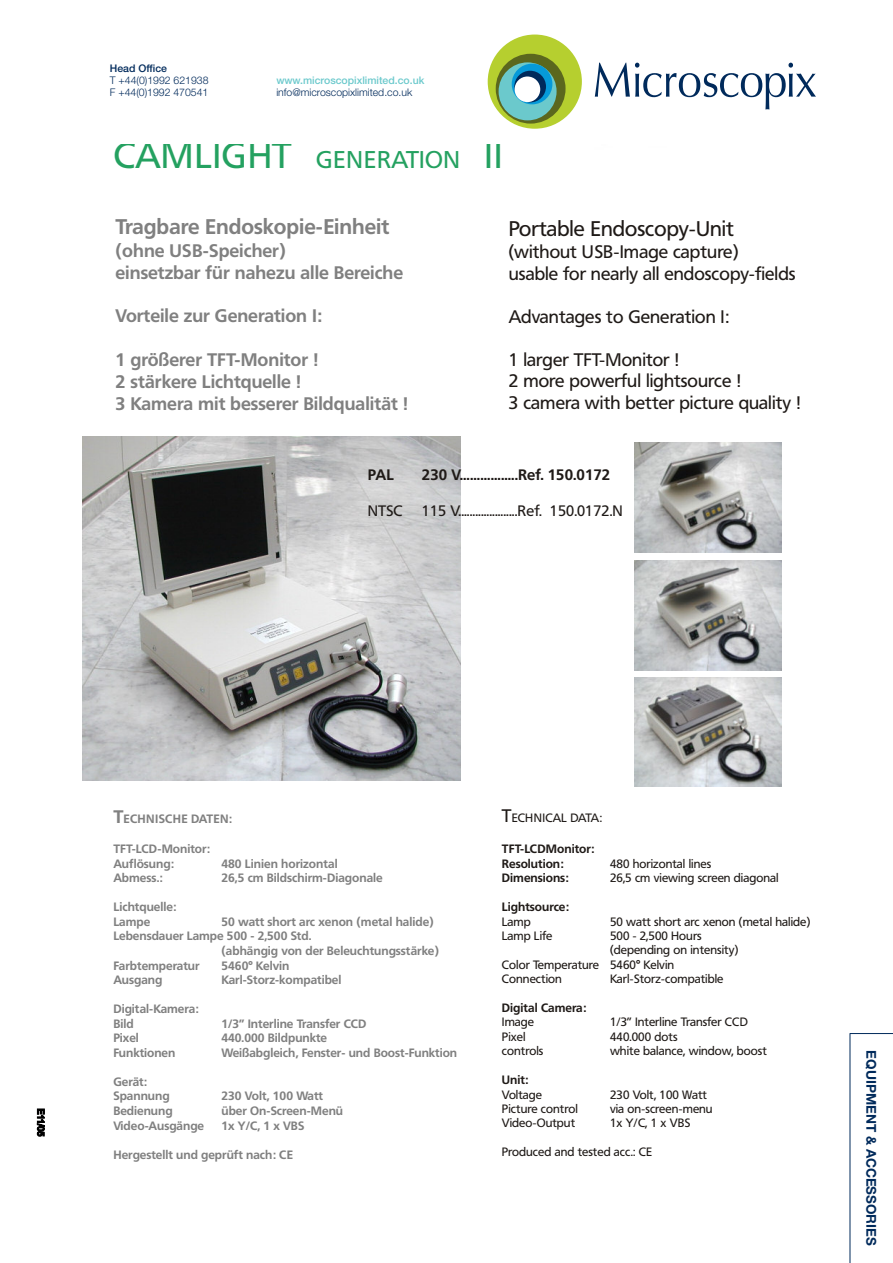
<style>
.page{position:relative;width:893px;height:1263px;background:#fff}
.page>*{position:absolute;margin:0;border:0;box-sizing:border-box;transform-origin:0 0}
.t1{font:36px "Frutiger BSK";letter-spacing:.01em;color:#24a160}
.t2{font:700 21px "Frutiger BSK";color:#808080}
.t3{font:21px "Frutiger BSK";color:#1f1a17}
.t4{font:18px/21.6px "Frutiger BSK";color:#1f1a17}
.t5{font:700 18px/21.8px "Frutiger BSK";color:#808080}
.t6{font:15px "Frutiger BSK";color:#1f1a17}
.t7{font:700 15px "Frutiger BSK";color:#1f1a17}
.t8{font:700 13.5px "Helvetica Neue";color:#002a5b}
.t9{font:700 12px/14.5px "Frutiger BSK";color:#808080}
.t10{font:12px "Frutiger BSK";color:#1f1a17}
.t11{font:700 12px/14.5px "Frutiger BSK";color:#1f1a17}
.t12{font:700 12px "Frutiger BSK";letter-spacing:.02em;color:#808080}
.t13{font:300 10.5px/12px "Helvetica Neue";color:#002a5b}
.t14{font:500 10.5px "Helvetica Neue";color:#6bc9cc}
.t15{font:500 10.5px "Helvetica Neue";color:#002a5b}
.t16{font:9px "Arial";color:#1f1a17}
.s1{font-size:24px}
.s2{font-size:18px}
</style>
<div class="page">
<img style="left:82px;top:436px;width:379px;height:345px">
<img style="left:634px;top:678px;width:148px;height:109px">
<img style="left:635px;top:561px;width:147px;height:110px">
<img style="left:634px;top:442px;width:147px;height:111px">
<div style="left:488px;top:35px;width:94px;height:94px;background:#b6cf2f;border-radius:50%"></div>
<div style="left:496px;top:54px;width:69px;height:70px;background:#5b671e;border-radius:50%"></div>
<div style="left:499px;top:62px;width:58px;height:58px;background:#6bc9cc;border-radius:50%"></div>
<div style="left:512px;top:64px;width:40px;height:40px;background:#069ad9;border-radius:50%"></div>
<div style="left:514px;top:71px;width:32px;height:31px;background:#002a5b;border-radius:50%"></div>
<div style="left:515px;top:76px;width:25px;height:26px;background:#fff;border-radius:50%"></div>
<svg style="left:595px;top:63px;width:221px;height:46px"></svg>
<hr style="left:850px;top:1033px;width:1px;height:230px;background:#002a5b">
<hr style="left:850px;top:1033px;width:43px;height:1px;background:#002a5b">
<p class="t15" style="left:110px;top:64px;width:59px">Head Office</p>
<p class="t13" style="left:110px;top:75px;width:100px">T +44(0)1992 621938<br>F +44(0)1992 470541</p>
<p class="t14" style="left:276px;top:76px;width:150px">www.microscopixlimited.co.uk</p>
<p class="t13" style="left:276px;top:87px;width:137px">info@microscopixlimited.co.uk</p>
<h1 class="t1" style="left:114px;top:143px;width:390px">CAMLIGHT <span class="s1">GENERATION</span> II</h1>
<h2 class="t2" style="left:116px;top:219px;width:275px">Tragbare Endoskopie-Einheit</h2>
<h3 class="t5" style="left:116px;top:242px;width:289px">(ohne USB-Speicher)<br>einsetzbar für nahezu alle Bereiche</h3>
<h3 class="t5" style="left:116px;top:307px;width:208px">Vorteile zur Generation I:</h3>
<h3 class="t5" style="left:116px;top:351px;width:294px">1 größerer TFT-Monitor !<br>2 stärkere Lichtquelle !<br>3 Kamera mit besserer Bildqualität !</h3>
<h2 class="t3" style="left:509px;top:221px;width:227px">Portable Endoscopy-Unit</h2>
<h3 class="t4" style="left:509px;top:243px;width:288px">(without USB-Image capture)<br>usable for nearly all endoscopy-fields</h3>
<h3 class="t4" style="left:509px;top:308px;width:222px">Advantages to Generation I:</h3>
<h3 class="t4" style="left:509px;top:351px;width:293px">1 larger TFT-Monitor !<br>2 more powerful lightsource !<br>3 camera with better picture quality !</h3>
<p class="t7" style="left:368px;top:470px;width:27px">PAL</p>
<p class="t7" style="left:422px;top:470px;width:190px">230 V.................Ref. 150.0172</p>
<p class="t6" style="left:368px;top:506px;width:36px">NTSC</p>
<p class="t6" style="left:422px;top:506px;width:202px">115 V.....................Ref. 150.0172.N</p>
<p class="t16" style="left:44px;top:1108px;width:29px;rotate:90deg">E11/05</p>
<p class="t12" style="left:113px;top:814px;width:120px"><span class="s2">T</span>ECHNISCHE DATEN:</p>
<p class="t9" style="left:113px;top:843px;width:98px">TFT-LCD-Monitor:<br>Auflösung:</p>
<p class="t9" style="left:221px;top:858px;width:118px">480 Linien horizontal</p>
<p class="t9" style="left:113px;top:872px;width:51px">Abmess.:</p>
<p class="t9" style="left:221px;top:872px;width:163px">26,5 cm Bildschirm-Diagonale</p>
<p class="t9" style="left:113px;top:901px;width:64px">Lichtquelle:<br>Lampe</p>
<p class="t9" style="left:221px;top:916px;width:214px">50 watt short arc xenon (metal halide)</p>
<p class="t9" style="left:113px;top:930px;width:200px">Lebensdauer Lampe 500 - 2,500 Std.</p>
<p class="t9" style="left:221px;top:945px;width:219px">(abhängig von der Beleuchtungsstärke)</p>
<p class="t9" style="left:113px;top:959px;width:88px">Farbtemperatur</p>
<p class="t9" style="left:221px;top:959px;width:69px">5460° Kelvin</p>
<p class="t9" style="left:113px;top:974px;width:50px">Ausgang</p>
<p class="t9" style="left:221px;top:974px;width:121px">Karl-Storz-kompatibel</p>
<p class="t9" style="left:113px;top:1003px;width:87px">Digital-Kamera:<br>Bild</p>
<p class="t9" style="left:221px;top:1018px;width:146px">1/3” Interline Transfer CCD</p>
<p class="t9" style="left:113px;top:1032px;width:27px">Pixel</p>
<p class="t9" style="left:221px;top:1032px;width:107px">440.000 Bildpunkte</p>
<p class="t9" style="left:113px;top:1047px;width:63px">Funktionen</p>
<p class="t9" style="left:221px;top:1047px;width:237px">Weißabgleich, Fenster- und Boost-Funktion</p>
<p class="t9" style="left:113px;top:1076px;width:58px">Gerät:<br>Spannung</p>
<p class="t9" style="left:221px;top:1090px;width:103px">230 Volt, 100 Watt</p>
<p class="t9" style="left:113px;top:1105px;width:61px">Bedienung</p>
<p class="t9" style="left:221px;top:1105px;width:123px">über On-Screen-Menü</p>
<p class="t9" style="left:113px;top:1119px;width:92px">Video-Ausgänge</p>
<p class="t9" style="left:221px;top:1119px;width:85px">1x Y/C, 1 x VBS</p>
<p class="t9" style="left:113px;top:1148px;width:181px">Hergestellt und geprüft nach: CE</p>
<p class="t10" style="left:502px;top:814px;width:102px"><span class="s2">T</span>ECHNICAL DATA:</p>
<p class="t11" style="left:502px;top:843px;width:94px">TFT-LCDMonitor:<br>Resolution:</p>
<p class="t10" style="left:610px;top:859px;width:103px">480 horizontal lines</p>
<p class="t11" style="left:502px;top:872px;width:68px">Dimensions:</p>
<p class="t10" style="left:610px;top:874px;width:170px">26,5 cm viewing screen diagonal</p>
<p class="t11" style="left:502px;top:901px;width:68px">Lightsource:</p>
<p class="t10" style="left:502px;top:917px;width:30px">Lamp</p>
<p class="t10" style="left:610px;top:917px;width:202px">50 watt short arc xenon (metal halide)</p>
<p class="t10" style="left:502px;top:931px;width:52px">Lamp Life</p>
<p class="t10" style="left:610px;top:931px;width:93px">500 - 2,500 Hours</p>
<p class="t10" style="left:610px;top:946px;width:130px">(depending on intensity)</p>
<p class="t10" style="left:502px;top:960px;width:174px">Color Temperature 5460° Kelvin</p>
<p class="t10" style="left:502px;top:974px;width:61px">Connection</p>
<p class="t10" style="left:610px;top:974px;width:115px">Karl-Storz-compatible</p>
<p class="t11" style="left:502px;top:1002px;width:86px">Digital Camera:</p>
<p class="t10" style="left:502px;top:1018px;width:34px">Image</p>
<p class="t10" style="left:610px;top:1018px;width:139px">1/3” Interline Transfer CCD</p>
<p class="t10" style="left:502px;top:1032px;width:25px">Pixel</p>
<p class="t10" style="left:610px;top:1032px;width:69px">440.000 dots</p>
<p class="t10" style="left:502px;top:1046px;width:43px">controls</p>
<p class="t10" style="left:610px;top:1046px;width:158px">white balance, window, boost</p>
<p class="t11" style="left:502px;top:1074px;width:28px">Unit:</p>
<p class="t10" style="left:502px;top:1090px;width:42px">Voltage</p>
<p class="t10" style="left:610px;top:1090px;width:99px">230 Volt, 100 Watt</p>
<p class="t10" style="left:502px;top:1104px;width:77px">Picture control</p>
<p class="t10" style="left:610px;top:1104px;width:104px">via on-screen-menu</p>
<p class="t10" style="left:502px;top:1119px;width:75px">Video-Output</p>
<p class="t10" style="left:610px;top:1119px;width:82px">1x Y/C, 1 x VBS</p>
<p class="t10" style="left:502px;top:1147px;width:152px">Produced and tested acc.: CE</p>
<p class="t8" style="left:876px;top:1050px;width:197px;rotate:90deg">EQUIPMENT &amp; ACCESSORIES</p>
</div>
